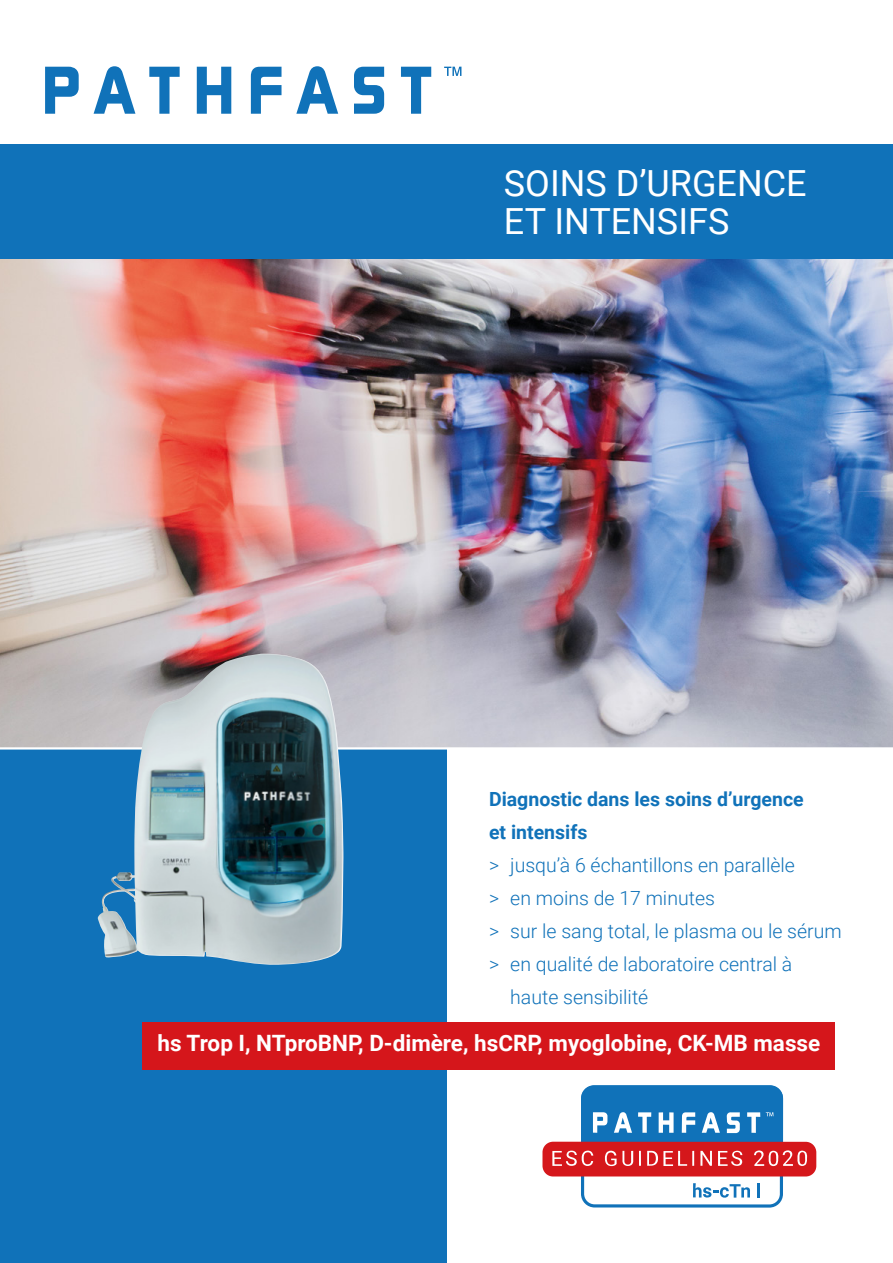
<style>
.page{position:relative;width:893px;height:1263px;background:#fff}
.page>*{position:absolute;margin:0;border:0;box-sizing:border-box;transform-origin:0 0}
.t1{font:36px/38.2px "Roboto";color:#fff}
.t2{font:700 22.5px "Roboto";color:#fff}
.t3{font:300 19.5px "Roboto";color:#1072b9}
.t4{font:700 19.5px/33px "Roboto";color:#1072b9}
</style>
<div class="page">
<img style="left:0;top:259px;width:893px;height:488px">
<div style="left:0;top:748px;width:446px;height:515px;background:#1072b9"></div>
<hr style="left:0;top:747px;width:893px;height:2px;background:#fff">
<img style="left:98px;top:654px;width:245px;height:311px">
<div style="left:143px;top:1022px;width:692px;height:48px;background:#d5161b"></div>
<div style="left:0;top:145px;width:893px;height:114px;background:#1072b9"></div>
<div style="left:542px;top:1142px;width:274px;height:34px;background:#d5171b;border-radius:11px"></div>
<svg style="left:552px;top:1085px;width:255px;height:122px"></svg>
<svg style="left:45px;top:67px;width:34px;height:47px"></svg>
<svg style="left:94px;top:66px;width:41px;height:48px"></svg>
<svg style="left:149px;top:67px;width:31px;height:47px"></svg>
<svg style="left:197px;top:67px;width:34px;height:47px"></svg>
<svg style="left:251px;top:67px;width:30px;height:47px"></svg>
<svg style="left:296px;top:66px;width:42px;height:48px"></svg>
<svg style="left:354px;top:67px;width:30px;height:47px"></svg>
<svg style="left:401px;top:67px;width:30px;height:47px"></svg>
<svg style="left:444px;top:67px;width:17px;height:9px"></svg>
<h1 class="t1" style="left:504px;top:163px;width:304px">SOINS D’URGENCE<br>ET INTENSIFS</h1>
<p class="t4" style="left:489px;top:781px;width:316px">Diagnostic dans les soins d’urgence et intensifs</p>
<p class="t3" style="left:489px;top:851px;width:307px">&gt; jusqu’à 6 échantillons en parallèle</p>
<p class="t3" style="left:489px;top:884px;width:227px">&gt; en moins de 17 minutes</p>
<p class="t3" style="left:489px;top:917px;width:354px">&gt; sur le sang total, le plasma ou le sérum</p>
<p class="t3" style="left:489px;top:950px;width:305px">&gt; en qualité de laboratoire central à</p>
<p class="t3" style="left:510px;top:983px;width:140px">haute sensibilité</p>
<p class="t2" style="left:158px;top:1027px;width:664px">hs Trop I, NTproBNP, D-dimère, hsCRP, myoglobine, CK-MB masse</p>
</div>
